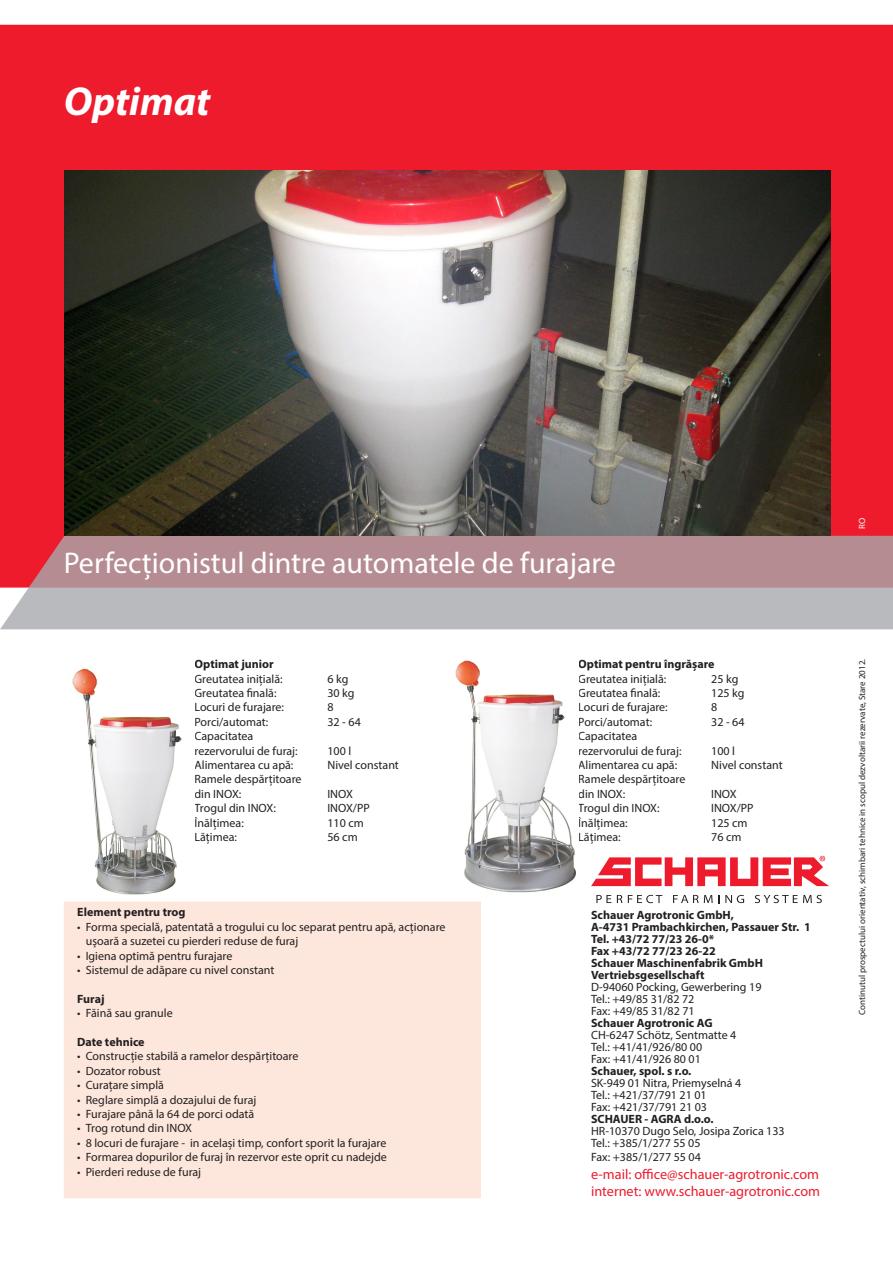
<style>
.page{position:relative;width:893px;height:1263px;background:#fff}
.page>*{position:absolute;margin:0;border:0;box-sizing:border-box;transform-origin:0 0}
.t1{font:italic 700 40.5px "Myriad Pro";color:#fff}
.t2{font:30px "Myriad Pro";color:#fff}
.t3{font:14.25px "Myriad Pro";color:#ee1b2d}
.t4{font:12px/14.4px "Myriad Pro";color:#231f20}
.t5{font:700 12px "Myriad Pro";color:#231f20}
.t6{font:9px "Myriad Pro";color:#231f20}
.t7{font:9px "Myriad Pro";color:#fff}
</style>
<div class="page">
<div style="left:64px;top:901px;width:417px;height:297px;background:#fde7dc"></div>
<div style="left:0;top:25px;width:893px;height:511px;background:#ee1b2d"></div>
<svg style="left:0;top:536px;width:893px;height:93px;background:#b99da3"></svg>
<svg style="left:596px;top:895px;width:15px;height:8px"></svg>
<svg style="left:617px;top:895px;width:5px;height:8px"></svg>
<svg style="left:628px;top:895px;width:34px;height:8px"></svg>
<svg style="left:673px;top:895px;width:46px;height:8px"></svg>
<svg style="left:725px;top:895px;width:19px;height:8px"></svg>
<svg style="left:755px;top:895px;width:67px;height:8px"></svg>
<svg style="left:591px;top:856px;width:238px;height:30px"></svg>
<img style="left:65px;top:170px;width:765px;height:366px">
<img style="left:72px;top:668px;width:110px;height:227px">
<img style="left:455px;top:660px;width:121px;height:233px">
<p class="t1" style="left:64px;top:75px;width:148px">Optimat</p>
<p class="t2" style="left:64px;top:544px;width:554px">Perfecționistul dintre automatele de furajare</p>
<p class="t5" style="left:195px;top:656px;width:81px">Optimat junior</p>
<p class="t4" style="left:195px;top:671px;width:90px">Greutatea inițială:</p>
<p class="t4" style="left:195px;top:685px;width:83px">Greutatea finală:</p>
<p class="t4" style="left:195px;top:700px;width:91px">Locuri de furajare:</p>
<p class="t4" style="left:195px;top:714px;width:75px">Porci/automat:</p>
<p class="t4" style="left:195px;top:729px;width:60px">Capacitatea</p>
<p class="t4" style="left:195px;top:743px;width:105px">rezervorului de furaj:</p>
<p class="t4" style="left:195px;top:757px;width:100px">Alimentarea cu apă:</p>
<p class="t4" style="left:195px;top:772px;width:109px">Ramele despărțitoare</p>
<p class="t4" style="left:195px;top:786px;width:48px">din INOX:</p>
<p class="t4" style="left:195px;top:801px;width:83px">Trogul din INOX:</p>
<p class="t4" style="left:195px;top:815px;width:51px">Înălțimea:</p>
<p class="t4" style="left:195px;top:829px;width:44px">Lățimea:</p>
<p class="t4" style="left:327px;top:671px;width:23px">6 kg</p>
<p class="t4" style="left:327px;top:685px;width:29px">30 kg</p>
<p class="t4" style="left:327px;top:700px;width:8px">8</p>
<p class="t4" style="left:327px;top:714px;width:35px">32 - 64</p>
<p class="t4" style="left:327px;top:743px;width:25px">100 l</p>
<p class="t4" style="left:327px;top:757px;width:73px">Nivel constant</p>
<p class="t4" style="left:327px;top:786px;width:27px">INOX</p>
<p class="t4" style="left:327px;top:801px;width:44px">INOX/PP</p>
<p class="t4" style="left:327px;top:815px;width:38px">110 cm</p>
<p class="t4" style="left:327px;top:829px;width:32px">56 cm</p>
<p class="t5" style="left:77px;top:904px;width:110px">Element pentru trog</p>
<p class="t4" style="left:86px;top:919px;width:361px;text-indent:-9px">• Forma specială, patentată a trogului cu loc separat pentru apă, acționare uşoară a suzetei cu pierderi reduse de furaj</p>
<p class="t4" style="left:77px;top:948px;width:157px">• Igiena optimă pentru furajare</p>
<p class="t4" style="left:77px;top:962px;width:199px">• Sistemul de adăpare cu nivel constant</p>
<p class="t5" style="left:77px;top:991px;width:29px">Furaj</p>
<p class="t4" style="left:77px;top:1006px;width:97px">• Făină sau granule</p>
<p class="t5" style="left:77px;top:1034px;width:69px">Date tehnice</p>
<p class="t4" style="left:77px;top:1049px;width:223px">• Construcție stabilă a ramelor despărțitoare</p>
<p class="t4" style="left:77px;top:1063px;width:85px">• Dozator robust</p>
<p class="t4" style="left:77px;top:1078px;width:88px">• Curațare simplă</p>
<p class="t4" style="left:77px;top:1092px;width:181px">• Reglare simplă a dozajului de furaj</p>
<p class="t4" style="left:77px;top:1106px;width:178px">• Furajare până la 64 de porci odată</p>
<p class="t4" style="left:77px;top:1121px;width:116px">• Trog rotund din INOX</p>
<p class="t4" style="left:77px;top:1135px;width:311px">• 8 locuri de furajare - in același timp, confort sporit la furajare</p>
<p class="t4" style="left:77px;top:1150px;width:311px">• Formarea dopurilor de furaj în rezervor este oprit cu nadejde</p>
<p class="t4" style="left:77px;top:1164px;width:125px">• Pierderi reduse de furaj</p>
<p class="t5" style="left:578px;top:656px;width:138px">Optimat pentru îngrășare</p>
<p class="t4" style="left:578px;top:671px;width:90px">Greutatea inițială:</p>
<p class="t4" style="left:578px;top:685px;width:83px">Greutatea finală:</p>
<p class="t4" style="left:578px;top:700px;width:91px">Locuri de furajare:</p>
<p class="t4" style="left:578px;top:714px;width:75px">Porci/automat:</p>
<p class="t4" style="left:578px;top:729px;width:60px">Capacitatea</p>
<p class="t4" style="left:578px;top:743px;width:105px">rezervorului de furaj:</p>
<p class="t4" style="left:578px;top:757px;width:100px">Alimentarea cu apă:</p>
<p class="t4" style="left:578px;top:772px;width:109px">Ramele despărțitoare</p>
<p class="t4" style="left:578px;top:786px;width:48px">din INOX:</p>
<p class="t4" style="left:578px;top:801px;width:83px">Trogul din INOX:</p>
<p class="t4" style="left:578px;top:815px;width:51px">Înălțimea:</p>
<p class="t4" style="left:578px;top:829px;width:44px">Lățimea:</p>
<p class="t4" style="left:711px;top:671px;width:29px">25 kg</p>
<p class="t4" style="left:711px;top:685px;width:35px">125 kg</p>
<p class="t4" style="left:711px;top:700px;width:8px">8</p>
<p class="t4" style="left:711px;top:714px;width:35px">32 - 64</p>
<p class="t4" style="left:711px;top:743px;width:25px">100 l</p>
<p class="t4" style="left:711px;top:757px;width:73px">Nivel constant</p>
<p class="t4" style="left:711px;top:786px;width:27px">INOX</p>
<p class="t4" style="left:711px;top:801px;width:44px">INOX/PP</p>
<p class="t4" style="left:711px;top:815px;width:38px">125 cm</p>
<p class="t4" style="left:711px;top:829px;width:32px">76 cm</p>
<p class="t5" style="left:591px;top:907px;width:144px">Schauer Agrotronic GmbH,</p>
<p class="t5" style="left:591px;top:919px;width:221px">A-4731 Prambachkirchen, Passauer Str. 1</p>
<p class="t5" style="left:591px;top:931px;width:125px">Tel. +43/72 77/23 26-0*</p>
<p class="t5" style="left:591px;top:943px;width:126px">Fax +43/72 77/23 26-22</p>
<p class="t5" style="left:591px;top:955px;width:173px">Schauer Maschinenfabrik GmbH</p>
<p class="t5" style="left:591px;top:967px;width:115px">Vertriebsgesellschaft</p>
<p class="t4" style="left:591px;top:980px;width:172px">D-94060 Pocking, Gewerbering 19</p>
<p class="t4" style="left:591px;top:992px;width:105px">Tel.: +49/85 31/82 72</p>
<p class="t4" style="left:591px;top:1004px;width:105px">Fax: +49/85 31/82 71</p>
<p class="t5" style="left:591px;top:1015px;width:123px">Schauer Agrotronic AG</p>
<p class="t4" style="left:591px;top:1028px;width:147px">CH-6247 Schötz, Sentmatte 4</p>
<p class="t4" style="left:591px;top:1040px;width:113px">Tel.: +41/41/926/80 00</p>
<p class="t4" style="left:591px;top:1052px;width:111px">Fax: +41/41/926 80 01</p>
<p class="t5" style="left:591px;top:1063px;width:102px">Schauer, spol. s r.o.</p>
<p class="t4" style="left:591px;top:1076px;width:152px">SK-949 01 Nitra, Priemyselná 4</p>
<p class="t4" style="left:591px;top:1088px;width:117px">Tel.: +421/37/791 21 01</p>
<p class="t4" style="left:591px;top:1100px;width:118px">Fax: +421/37/791 21 03</p>
<p class="t5" style="left:591px;top:1111px;width:124px">SCHAUER - AGRA d.o.o.</p>
<p class="t4" style="left:591px;top:1124px;width:195px">HR-10370 Dugo Selo, Josipa Zorica 133</p>
<p class="t4" style="left:591px;top:1136px;width:111px">Tel.: +385/1/277 55 05</p>
<p class="t4" style="left:591px;top:1150px;width:111px">Fax: +385/1/277 55 04</p>
<p class="t3" style="left:591px;top:1165px;width:230px">e-mail: office@schauer-agrotronic.com</p>
<p class="t3" style="left:591px;top:1182px;width:230px">internet: www.schauer-agrotronic.com</p>
<p class="t7" style="left:857px;top:529px;width:13px;rotate:-90deg">RO</p>
<p class="t6" style="left:857px;top:1015px;width:358px;rotate:-90deg">Continutul prospectului orientativ, schimbari tehnice in scopul dezvoltarii rezervate, Stare 2012.</p>
</div>
